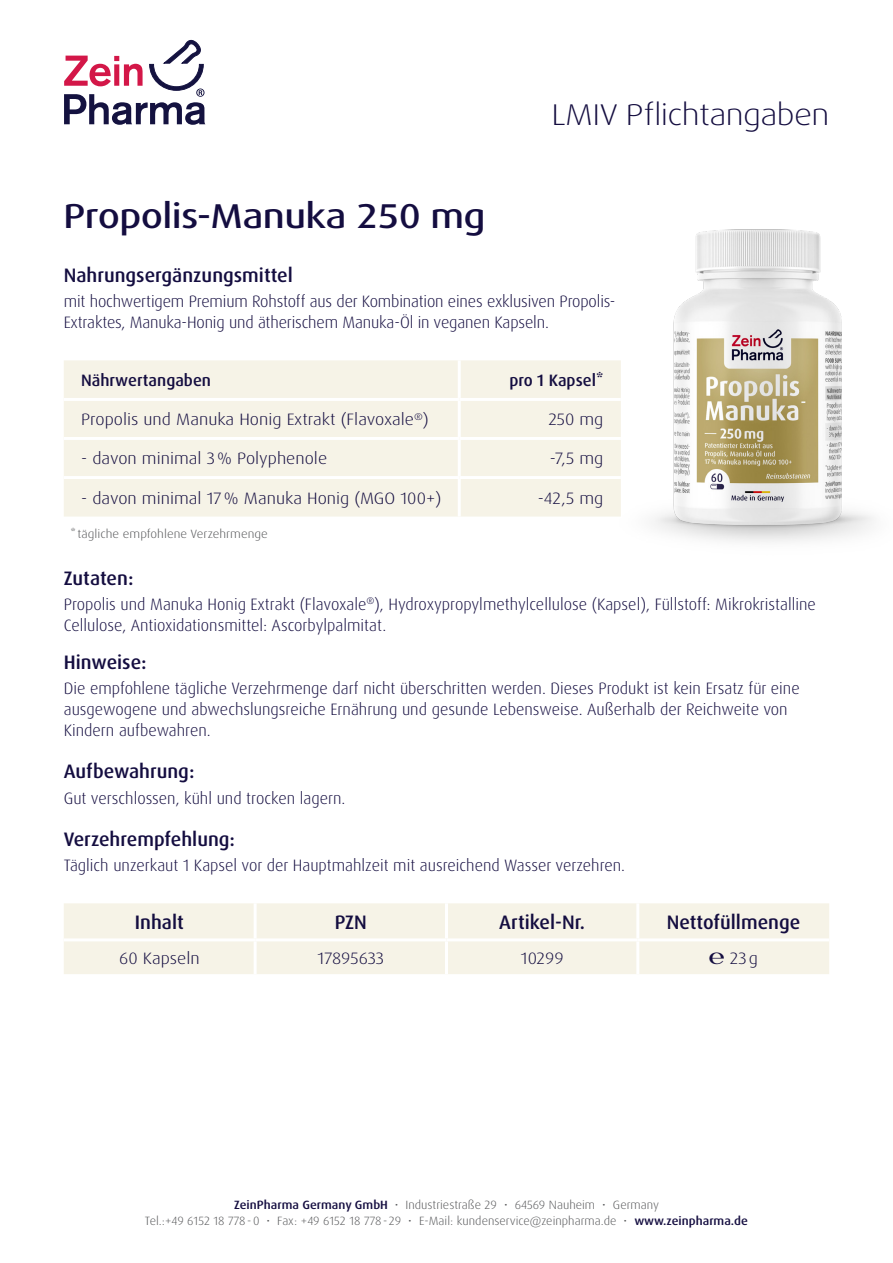
<style>
.page{position:relative;width:893px;height:1263px;background:#fff}
.page>*{position:absolute;margin:0;border:0;box-sizing:border-box;transform-origin:0 0}
.t1{font:500 expanded 34.5px "Dax Pro";color:#140d40}
.t2{font:300 expanded 30px "Dax Pro";color:#140d40}
.t3{font:500 19.5px "Dax Pro";color:#140d40}
.Fließtext{font:300 16.5px/21px "Dax Pro";color:#140d40}
.Fließtext-2{font:300 16.5px "Dax Pro";color:#140d40;scale:1.1 1}
.t4{font:500 16.5px "Dax Pro";color:#140d40}
.Fließtext-3{font:300 12px "Dax Pro";color:#57585a;scale:1.05 1}
.Fließtext-4{font:300 12px "Dax Pro";color:#57585a;scale:1.1 1}
.s1{font-weight:500;color:#140d40}
</style>
<div class="page">
<svg style="left:64px;top:39px;width:142px;height:86px"></svg>
<div style="left:64px;top:360px;width:517px;height:156px;background:#f6f3e7"></div>
<hr style="left:458px;top:360px;width:3px;height:38px;background:#fff">
<hr style="left:64px;top:398px;width:395px;height:3px;background:#fff">
<hr style="left:459px;top:398px;width:162px;height:3px;background:#fff">
<hr style="left:458px;top:401px;width:3px;height:36px;background:#fff">
<hr style="left:64px;top:437px;width:395px;height:3px;background:#fff">
<hr style="left:459px;top:437px;width:162px;height:3px;background:#fff">
<hr style="left:458px;top:440px;width:3px;height:36px;background:#fff">
<hr style="left:64px;top:476px;width:395px;height:3px;background:#fff">
<hr style="left:459px;top:476px;width:162px;height:3px;background:#fff">
<hr style="left:458px;top:479px;width:3px;height:37px;background:#fff">
<div style="left:64px;top:903px;width:765px;height:71px;background:#f6f3e7"></div>
<hr style="left:254px;top:903px;width:3px;height:35px;background:#fff">
<hr style="left:445px;top:903px;width:3px;height:35px;background:#fff">
<hr style="left:636px;top:903px;width:3px;height:35px;background:#fff">
<hr style="left:64px;top:938px;width:191px;height:3px;background:#fff">
<hr style="left:255px;top:938px;width:191px;height:3px;background:#fff">
<hr style="left:254px;top:941px;width:3px;height:33px;background:#fff">
<hr style="left:446px;top:938px;width:192px;height:3px;background:#fff">
<hr style="left:445px;top:941px;width:3px;height:33px;background:#fff">
<hr style="left:638px;top:938px;width:191px;height:3px;background:#fff">
<hr style="left:636px;top:941px;width:3px;height:33px;background:#fff">
<img style="left:581px;top:229px;width:293px;height:313px">
<p class="t2" style="left:552px;top:96px;width:279px">LMIV Pflichtangaben</p>
<p class="t1" style="left:64px;top:194px;width:423px">Propolis-Manuka 250 mg</p>
<p class="t3" style="left:64px;top:262px;width:231px">Nahrungsergänzungsmittel</p>
<p class="Fließtext" style="left:64px;top:291px;width:553px">mit hochwertigem Premium Rohstoff aus der Kombination eines exklusiven Propolis-<br>Extraktes, Manuka-Honig und ätherischem Manuka-Öl in veganen Kapseln.</p>
<p class="t4" style="left:81px;top:370px;width:131px">Nährwertangaben</p>
<p class="t4" style="left:509px;top:370px;width:96px">pro 1 Kapsel*</p>
<p class="Fließtext-2" style="left:81px;top:409px;width:318px">Propolis und Manuka Honig Extrakt (Flavoxale<sup>®</sup>)</p>
<p class="Fließtext-2" style="left:548px;top:409px;width:52px">250 mg</p>
<p class="Fließtext-2" style="left:81px;top:448px;width:225px">- davon minimal 3% Polyphenole</p>
<p class="Fließtext-2" style="left:550px;top:448px;width:50px">-7,5 mg</p>
<p class="Fließtext-2" style="left:81px;top:487px;width:329px">- davon minimal 17% Manuka Honig (MGO 100+)</p>
<p class="Fließtext-2" style="left:538px;top:487px;width:61px">-42,5 mg</p>
<p class="Fließtext-4" style="left:70px;top:526px;width:181px">* tägliche empfohlene Verzehrmenge</p>
<p class="t3" style="left:64px;top:565px;width:71px">Zutaten:</p>
<p class="Fließtext" style="left:64px;top:594px;width:754px">Propolis und Manuka Honig Extrakt (Flavoxale<sup>®</sup>), Hydroxypropylmethylcellulose (Kapsel), Füllstoff: Mikrokristalline<br>Cellulose, Antioxidationsmittel: Ascorbylpalmitat.</p>
<p class="t3" style="left:64px;top:649px;width:84px">Hinweise:</p>
<p class="Fließtext" style="left:64px;top:678px;width:737px">Die empfohlene tägliche Verzehrmenge darf nicht überschritten werden. Dieses Produkt ist kein Ersatz für eine ausgewogene und abwechslungsreiche Ernährung und gesunde Lebensweise. Außerhalb der Reichweite von<br>Kindern aufbewahren.</p>
<p class="t3" style="left:64px;top:759px;width:132px">Aufbewahrung:</p>
<p class="Fließtext" style="left:64px;top:787px;width:283px">Gut verschlossen, kühl und trocken lagern.</p>
<p class="t3" style="left:64px;top:826px;width:173px">Verzehrempfehlung:</p>
<p class="Fließtext" style="left:64px;top:855px;width:563px">Täglich unzerkaut 1 Kapsel vor der Hauptmahlzeit mit ausreichend Wasser verzehren.</p>
<p class="t3" style="left:135px;top:910px;width:50px">Inhalt</p>
<p class="t3" style="left:335px;top:910px;width:34px">PZN</p>
<p class="t3" style="left:499px;top:910px;width:87px">Artikel-Nr.</p>
<p class="t3" style="left:667px;top:910px;width:135px">Nettofüllmenge</p>
<p class="Fließtext-2" style="left:119px;top:947px;width:75px">60 Kapseln</p>
<p class="Fließtext-2" style="left:317px;top:947px;width:62px">17895633</p>
<p class="Fließtext-2" style="left:521px;top:947px;width:40px">10299</p>
<p class="Fließtext-2" style="left:709px;top:947px;width:46px">℮ 23g</p>
<p class="Fließtext-3" style="left:234px;top:1197px;width:406px"><span class="s1">ZeinPharma Germany GmbH</span> • Industriestraße 29 • 64569 Nauheim • Germany</p>
<p class="Fließtext-3" style="left:145px;top:1213px;width:576px">Tel.:+49 6152 18 778-0 • Fax: +49 6152 18 778- 29 • E-Mail: kundenservice@zeinpharma.de • <span class="s1">www.zeinpharma.de</span></p>
</div>
